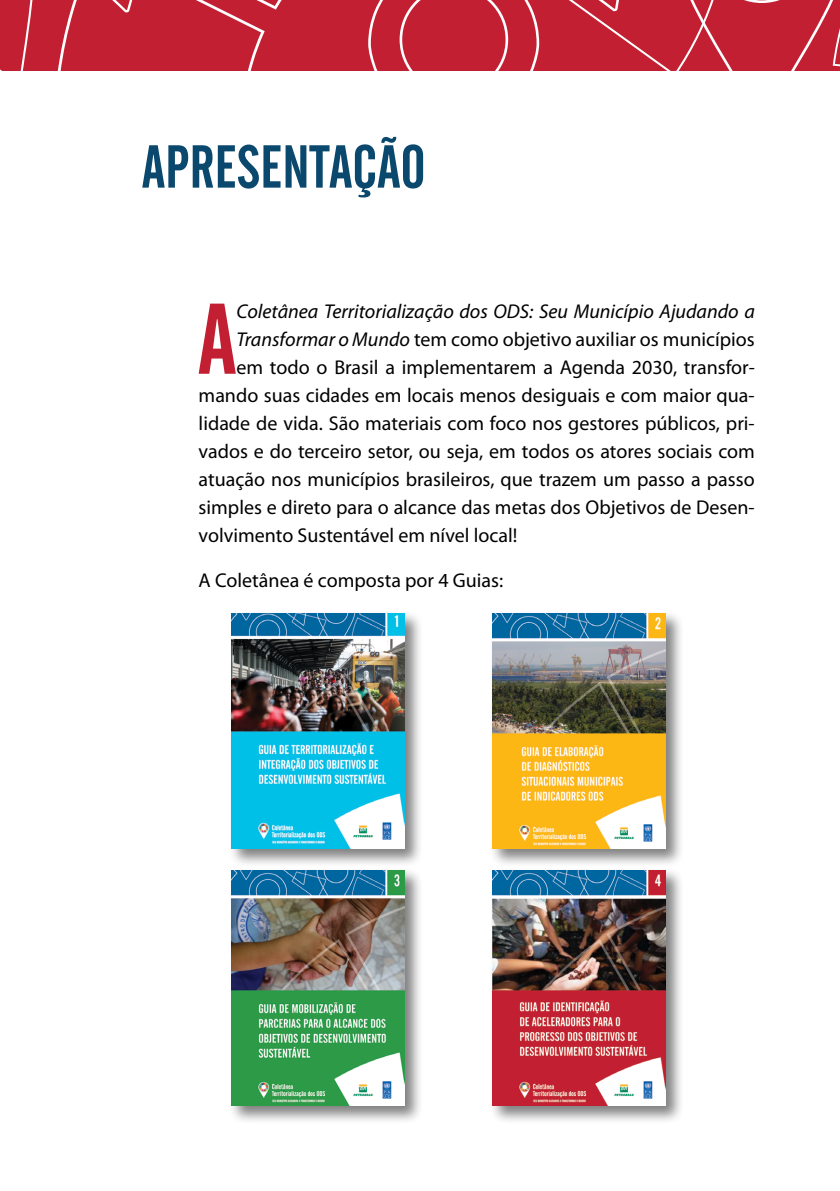
<style>
.page{position:relative;width:840px;height:1191px;background:#fff}
.page>*{position:absolute;margin:0;border:0;box-sizing:border-box;transform-origin:0 0}
.t1{font:99.4px "Alternate Gothic No 2 BT";color:#c22032}
.t2{font:60px "Alternate Gothic No 2 BT";color:#0a496d}
.t3{font:20px "Myriad Pro";color:#000}
.t4{font:italic 20px "Myriad Pro";color:#000}
.s1{font-style:italic}
</style>
<div class="page">
<div style="left:228px;top:610px;width:195px;height:257px;background:#000;opacity:.5"></div>
<img style="left:231px;top:613px;width:173px;height:235px">
<div style="left:489px;top:610px;width:195px;height:257px;background:#000;opacity:.5"></div>
<img style="left:492px;top:613px;width:173px;height:235px">
<div style="left:228px;top:867px;width:195px;height:257px;background:#000;opacity:.5"></div>
<img style="left:231px;top:870px;width:173px;height:236px">
<div style="left:489px;top:867px;width:195px;height:257px;background:#000;opacity:.5"></div>
<img style="left:492px;top:870px;width:173px;height:236px">
<div style="left:0;top:0;width:839px;height:70px;background:#c22032"></div>
<svg style="left:368px;top:0;width:471px;height:70px"></svg>
<svg style="left:0;top:0;width:282px;height:70px"></svg>
<h2 class="t2" style="left:142px;top:133px;width:285px">APRESENTAÇÃO</h2>
<h1 class="t1" style="left:198px;top:284px;width:40px">A</h1>
<p class="t4" style="left:236px;top:299px;width:519px">Coletânea Territorialização dos ODS: Seu Município Ajudando a</p>
<p class="t3" style="left:236px;top:327px;width:519px"><span class="s1">Transformar o Mundo</span> tem como objetivo auxiliar os municípios</p>
<p class="t3" style="left:236px;top:355px;width:519px">em todo o Brasil a implementarem a Agenda 2030, transfor-</p>
<p class="t3" style="left:198px;top:383px;width:557px">mando suas cidades em locais menos desiguais e com maior qua-</p>
<p class="t3" style="left:198px;top:411px;width:557px">lidade de vida. São materiais com foco nos gestores públicos, pri-</p>
<p class="t3" style="left:198px;top:439px;width:557px">vados e do terceiro setor, ou seja, em todos os atores sociais com</p>
<p class="t3" style="left:198px;top:467px;width:557px">atuação nos municípios brasileiros, que trazem um passo a passo</p>
<p class="t3" style="left:198px;top:495px;width:557px">simples e direto para o alcance das metas dos Objetivos de Desen-</p>
<p class="t3" style="left:198px;top:523px;width:320px">volvimento Sustentável em nível local!</p>
<p class="t3" style="left:198px;top:568px;width:306px">A Coletânea é composta por 4 Guias:</p>
</div>
